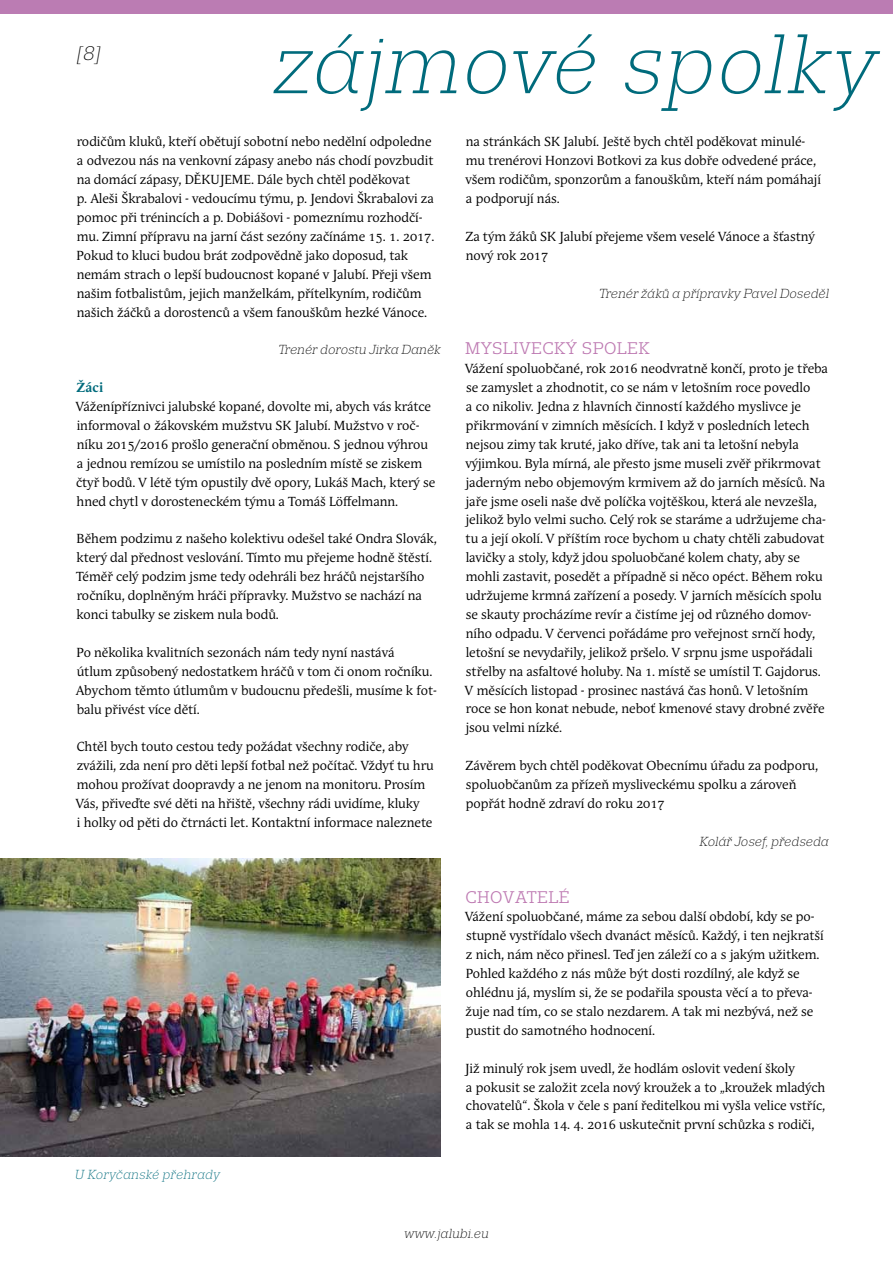
<style>
.page{position:relative;width:893px;height:1263px;background:#fff}
.page>*{position:absolute;margin:0;border:0;box-sizing:border-box;transform-origin:0 0}
.t1{font:italic 300 84px "Trivia Slab";letter-spacing:.005em;color:#006b7c}
.t2{font:italic 300 19.5px "Trivia Slab";color:#000}
.t3{font:16.8px "Trivia Slab";letter-spacing:.025em;color:#bd78b1}
.t4{font:13.05px/18.9px "Andulka Serif";color:#000}
.t5{font:italic 300 13.05px "Trivia Slab";color:#000}
.t6{font:italic 300 13.05px "Trivia Slab";letter-spacing:.02em;color:#006b7c}
.t7{font:700 13.05px "Andulka Serif Text";color:#006b7c}
</style>
<div class="page">
<div style="left:0;top:0;width:893px;height:14px;background:#bb7cb3"></div>
<img style="left:0;top:858px;width:440px;height:299px">
<h2 class="t2" style="left:77px;top:43px;width:26px">[8]</h2>
<h1 class="t1" style="left:273px;top:20px;width:608px">zájm ové spolky</h1>
<p class="t4" style="left:77px;top:133px;width:359px">rodičům kluků, kteří obětují sobotní nebo nedělní odpoledne a odvezou nás na venkovní zápasy anebo nás chodí povzbudit na domácí zápasy, DĚKUJEME. Dále bych chtěl poděkovat<br>p. Aleši Škrabalovi - vedoucímu týmu, p. Jendovi Škrabalovi za pomoc při trénincích a p. Dobiášovi - pomeznímu rozhodčí&shy;mu. Zimní přípravu na jarní část sezóny začínáme 15. 1. 2017.<br>Pokud to kluci budou brát zodpovědně jako doposud, tak nemám strach o lepší budoucnost kopané v Jalubí. Přeji všem našim fotbalistům, jejich manželkám, přítelkyním, rodičům našich žáčků a dorostenců a všem fanouškům hezké Vánoce.</p>
<p class="t5" style="left:278px;top:343px;width:164px">Trenér dorostu Jirka Daněk</p>
<p class="t7" style="left:76px;top:380px;width:28px">Žáci</p>
<p class="t4" style="left:76px;top:398px;width:361px">Váženípříznivci jalubské kopané, dovolte mi, abych vás krátce informoval o žákovském mužstvu SK Jalubí. Mužstvo v roč&shy;níku 2015/2016 prošlo generační obměnou. S jednou výhrou a jednou remízou se umístilo na posledním místě se ziskem čtyř bodů. V létě tým opustily dvě opory, Lukáš Mach, který se hned chytl v dorosteneckém týmu a Tomáš Löffelmann.</p>
<p class="t4" style="left:76px;top:530px;width:362px">Během podzimu z našeho kolektivu odešel také Ondra Slovák, který dal přednost veslování. Tímto mu přejeme hodně štěstí.<br>Téměř celý podzim jsme tedy odehráli bez hráčů nejstaršího ročníku, doplněným hráči přípravky. Mužstvo se nachází na konci tabulky se ziskem nula bodů.</p>
<p class="t4" style="left:76px;top:643px;width:362px">Po několika kvalitních sezonách nám tedy nyní nastává<br>útlum způsobený nedostatkem hráčů v tom či onom ročníku.<br>Abychom těmto útlumům v budoucnu předešli, musíme k fot&shy;balu přivést více dětí.</p>
<p class="t4" style="left:76px;top:738px;width:359px">Chtěl bych touto cestou tedy požádat všechny rodiče, aby zvážili, zda není pro děti lepší fotbal než počítač. Vždyť tu hru mohou prožívat doopravdy a ne jenom na monitoru. Prosím Vás, přiveďte své děti na hřiště, všechny rádi uvidíme, kluky<br>i holky od pěti do čtrnácti let. Kontaktní informace naleznete</p>
<p class="t6" style="left:75px;top:1168px;width:147px">U Koryčanské přehrady</p>
<p class="t4" style="left:465px;top:133px;width:357px">na stránkách SK Jalubí. Ještě bych chtěl poděkovat minulé&shy;mu trenérovi Honzovi Botkovi za kus dobře odvedené práce, všem rodičům, sponzorům a fanouškům, kteří nám pomáhají a podporují nás.</p>
<p class="t4" style="left:465px;top:228px;width:351px">Za tým žáků SK Jalubí přejeme všem veselé Vánoce a šťastný nový rok 2017</p>
<p class="t5" style="left:599px;top:286px;width:231px">Trenér žáků a přípravky Pavel Doseděl</p>
<p class="t3" style="left:465px;top:340px;width:186px">MYSLIVECKÝ SPOLEK</p>
<p class="t4" style="left:465px;top:360px;width:365px">Vážení spoluobčané, rok 2016 neodvratně končí, proto je třeba se zamyslet a zhodnotit, co se nám v letošním roce povedlo<br>a co nikoliv. Jedna z hlavních činností každého myslivce je přikrmování v zimních měsících. I když v posledních letech nejsou zimy tak kruté, jako dříve, tak ani ta letošní nebyla výjimkou. Byla mírná, ale přesto jsme museli zvěř přikrmovat jaderným nebo objemovým krmivem až do jarních měsíců. Na jaře jsme oseli naše dvě políčka vojtěškou, která ale nevzešla, jelikož bylo velmi sucho. Celý rok se staráme a udržujeme cha&shy;tu a její okolí. V příštím roce bychom u chaty chtěli zabudovat lavičky a stoly, když jdou spoluobčané kolem chaty, aby se mohli zastavit, posedět a případně si něco opéct. Během roku udržujeme krmná zařízení a posedy. V jarních měsících spolu se skauty procházíme revír a čistíme jej od různého domov&shy;ního odpadu. V červenci pořádáme pro veřejnost srnčí hody, letošní se nevydařily, jelikož pršelo. V srpnu jsme uspořádali střelby na asfaltové holuby. Na 1. místě se umístil T. Gajdorus.<br>V měsících listopad - prosinec nastává čas honů. V letošním roce se hon konat nebude, neboť kmenové stavy drobné zvěře jsou velmi nízké.</p>
<p class="t4" style="left:465px;top:757px;width:354px">Závěrem bych chtěl poděkovat Obecnímu úřadu za podporu, spoluobčanům za přízeň mysliveckému spolku a zároveň popřát hodně zdraví do roku 2017</p>
<p class="t5" style="left:699px;top:834px;width:130px">Kolář Josef, předseda</p>
<p class="t3" style="left:465px;top:888px;width:106px">CHOVATELÉ</p>
<p class="t4" style="left:465px;top:908px;width:360px">Vážení spoluobčané, máme za sebou další období, kdy se po&shy;stupně vystřídalo všech dvanáct měsíců. Každý, i ten nejkratší z nich, nám něco přinesl. Teď jen záleží co a s jakým užitkem.<br>Pohled každého z nás může být dosti rozdílný, ale když se ohlédnu já, myslím si, že se podařila spousta věcí a to převa&shy;žuje nad tím, co se stalo nezdarem. A tak mi nezbývá, než se pustit do samotného hodnocení.</p>
<p class="t4" style="left:465px;top:1059px;width:362px">Již minulý rok jsem uvedl, že hodlám oslovit vedení školy<br>a pokusit se založit zcela nový kroužek a to „kroužek mladých chovatelů“. Škola v čele s paní ředitelkou mi vyšla velice vstříc, a tak se mohla 14. 4. 2016 uskutečnit první schůzka s rodiči,</p>
<p class="t5" style="left:404px;top:1227px;width:86px">www.jalubi.eu</p>
</div>
